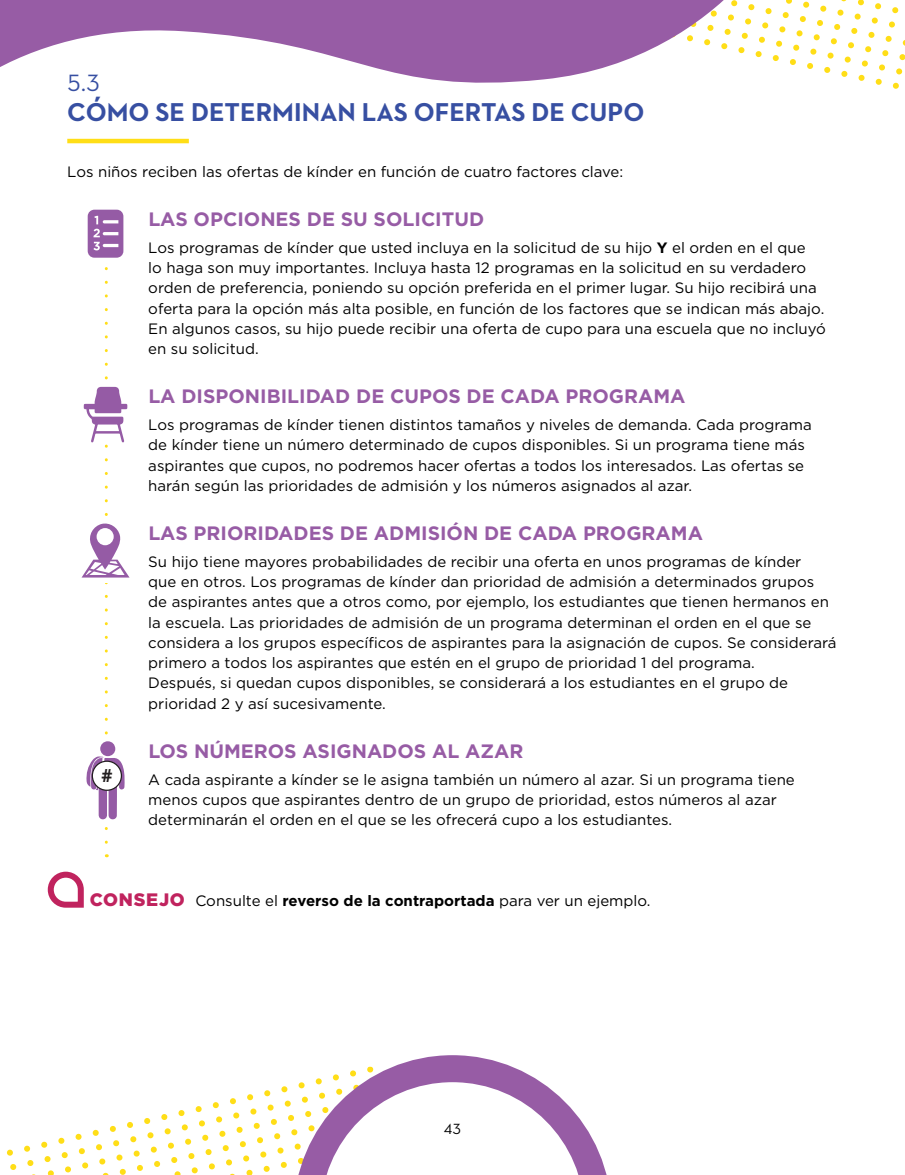
<style>
.page{position:relative;width:905px;height:1175px;background:#fff}
.page>*{position:absolute;margin:0;border:0;box-sizing:border-box;transform-origin:0 0}
.H4_-_part_header{font:700 26.25px "Neutraface 2 Text";color:#374fa2}
.H4_-_part_header-2{font:24px "Neutraface 2 Text";color:#374fa2}
.H5_-_large_inline_ic{font:700 19.35px "Gotham";color:#975ca5}
.t1{font:700 18px "Open Sans";color:#231f20;scale:.95 1}
.body_-_indented_c{font:15px/20.2px "Gotham";color:#000}
.body{font:15px "Gotham";color:#000}
.body_-_tip___left_ye{font:15px "Gotham";color:#000}
.t2{font:15px "Neutraface 2 Text";color:#000}
.s1{font-weight:700}
.s2{font-weight:900;font-size:18px;color:#c0235e}
</style>
<div class="page">
<svg style="left:738px;top:0;width:166px;height:89px"></svg>
<svg style="left:0;top:0;width:738px;height:83px;fill:#975ca5"></svg>
<svg style="left:7px;top:1090px;width:273px;height:84px"></svg>
<svg style="left:280px;top:1055px;width:327px;height:119px"></svg>
<hr style="left:67px;top:139px;width:122px;height:4px;background:#ffde17">
<svg style="left:93px;top:209px;width:26px;height:1px"></svg>
<svg style="left:81px;top:210px;width:48px;height:632px"></svg>
<div style="left:92px;top:761px;width:29px;height:29px;background:#fff;border-radius:50%"></div>
<div style="left:92px;top:760px;width:30px;height:31px;border:1px solid #231f20;border-radius:50%"></div>
<svg style="left:47px;top:871px;width:37px;height:37px"></svg>
<h4 class="H4_-_part_header-2" style="left:67px;top:68px;width:34px">5.3</h4>
<h4 class="H4_-_part_header" style="left:67px;top:95px;width:578px">CÓMO SE DETERMINAN LAS OFERTAS DE CUPO</h4>
<p class="body" style="left:67px;top:162px;width:557px">Los niños reciben las ofertas de kínder en función de cuatro factores clave:</p>
<h5 class="H5_-_large_inline_ic" style="left:148px;top:206px;width:337px">LAS OPCIONES DE SU SOLICITUD</h5>
<p class="body_-_indented_c" style="left:148px;top:237px;width:679px">Los programas de kínder que usted incluya en la solicitud de su hijo <span class="s1">Y</span> el orden en el que<br>lo haga son muy importantes. Incluya hasta 12 programas en la solicitud en su verdadero orden de preferencia, poniendo su opción preferida en el primer lugar. Su hijo recibirá una oferta para la opción más alta posible, en función de los factores que se indican más abajo.<br>En algunos casos, su hijo puede recibir una oferta de cupo para una escuela que no incluyó en su solicitud.</p>
<h5 class="H5_-_large_inline_ic" style="left:148px;top:383px;width:538px">LA DISPONIBILIDAD DE CUPOS DE CADA PROGRAMA</h5>
<p class="body_-_indented_c" style="left:148px;top:414px;width:665px">Los programas de kínder tienen distintos tamaños y niveles de demanda. Cada programa de kínder tiene un número determinado de cupos disponibles. Si un programa tiene más aspirantes que cupos, no podremos hacer ofertas a todos los interesados. Las ofertas se harán según las prioridades de admisión y los números asignados al azar.</p>
<h5 class="H5_-_large_inline_ic" style="left:148px;top:520px;width:556px">LAS PRIORIDADES DE ADMISIÓN DE CADA PROGRAMA</h5>
<p class="body_-_indented_c" style="left:148px;top:551px;width:689px">Su hijo tiene mayores probabilidades de recibir una oferta en unos programas de kínder<br>que en otros. Los programas de kínder dan prioridad de admisión a determinados grupos de aspirantes antes que a otros como, por ejemplo, los estudiantes que tienen hermanos en la escuela. Las prioridades de admisión de un programa determinan el orden en el que se considera a los grupos específicos de aspirantes para la asignación de cupos. Se considerará primero a todos los aspirantes que estén en el grupo de prioridad 1 del programa.<br>Después, si quedan cupos disponibles, se considerará a los estudiantes en el grupo de prioridad 2 y así sucesivamente.</p>
<h5 class="H5_-_large_inline_ic" style="left:148px;top:738px;width:376px">LOS NÚMEROS ASIGNADOS AL AZAR</h5>
<p class="body_-_indented_c" style="left:148px;top:768px;width:648px">A cada aspirante a kínder se le asigna también un número al azar. Si un programa tiene menos cupos que aspirantes dentro de un grupo de prioridad, estos números al azar determinarán el orden en el que se les ofrecerá cupo a los estudiantes.</p>
<p class="t1" style="left:101px;top:762px;width:13px">#</p>
<p class="body_-_tip___left_ye" style="left:90px;top:891px;width:562px"><span class="s2">CONSEJO</span> Consulte el <span class="s1">reverso de la contraportada</span> para ver un ejemplo.</p>
<p class="t2" style="left:444px;top:1120px;width:19px">43</p>
</div>
